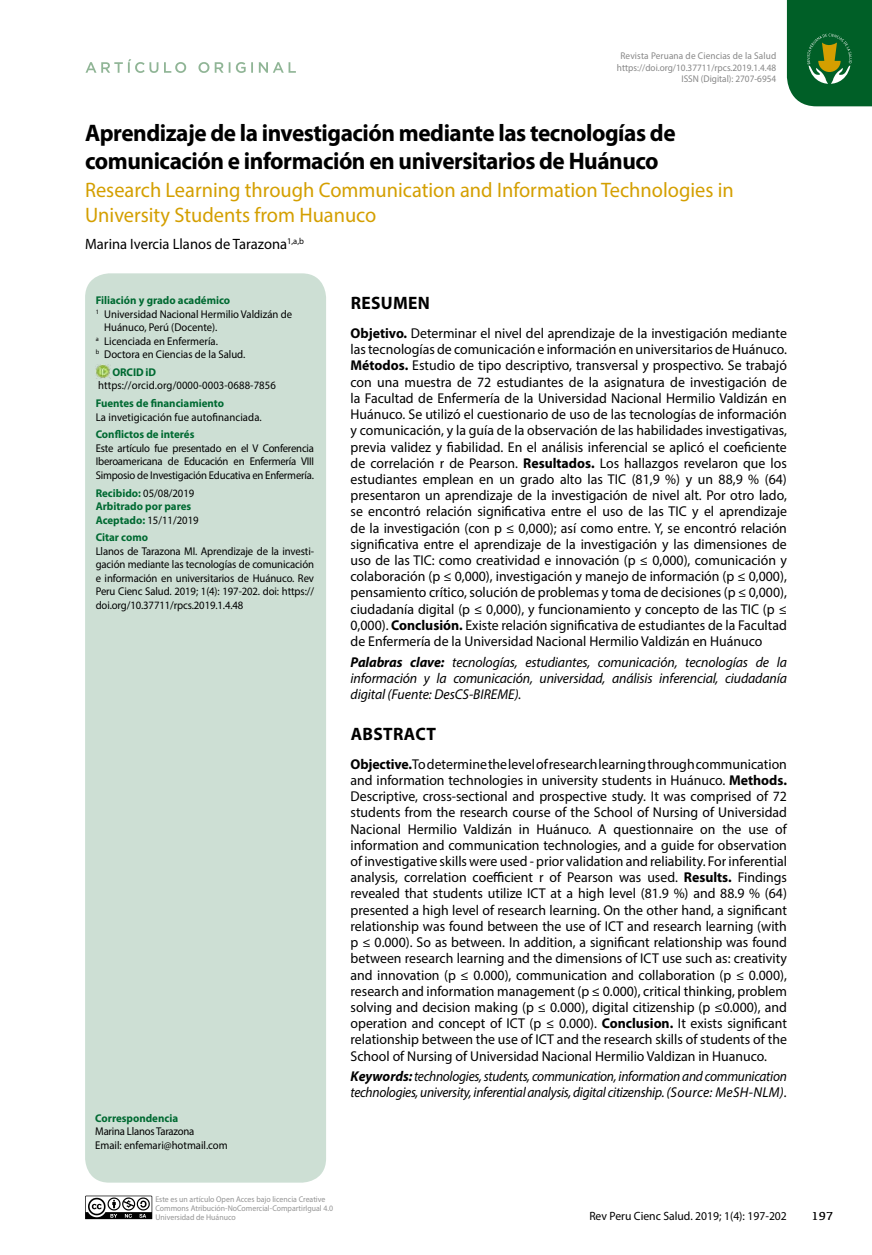
<style>
.page{position:relative;width:872px;height:1255px;background:#fff}
.page>*{position:absolute;margin:0;border:0;box-sizing:border-box;transform-origin:0 0}
.t1{font:700 24px/27.6px "Myriad Pro";letter-spacing:-.02em;color:#000}
.t2{font:21px/24.2px "Myriad Pro";color:#d49f00}
.t3{font:700 18px "Myriad Pro";letter-spacing:.02em;color:#000}
.t4{font:15px "Myriad Pro";color:#000}
.t5{font:14.25px/16.2px "Myriad Pro";color:#000;text-align:justify}
.t6{font:italic 14.25px/16.2px "Myriad Pro";letter-spacing:-.02em;color:#000;text-align:justify}
.t7{font:italic 14.25px/16.2px "Myriad Pro";letter-spacing:-.02em;color:#000;scale:.94 1}
.t8{font:12px "Myriad Pro";color:#000}
.t9{font:12px "Kefa";color:#000}
.t10{font:11.25px/13.5px "Myriad Pro";color:#000;text-align:justify;scale:.95 1}
.t11{font:700 11.25px/13.5px "Myriad Pro";color:#006a32}
.t12{font:9.75px/11.2px "Myriad Pro";color:#878787;text-align:right;scale:.95 1}
.t13{font:8.25px/9px "Myriad Pro";color:#949494;scale:.95 1}
.s1{font-weight:400;color:#000}
.s2{font-weight:700}
</style>
<div class="page">
<svg style="left:85px;top:59px;width:211px;height:14px"></svg>
<svg style="left:787px;top:0;width:85px;height:106px;background:#166930"></svg>
<svg style="left:85px;top:1195px;width:67px;height:24px"></svg>
<div style="left:85px;top:273px;width:241px;height:909px;background:#cddfd4;border-radius:24px"></div>
<img style="left:96px;top:364px;width:14px;height:15px">
<p class="t12" style="left:617px;top:50px;width:169px">Revista Peruana de Ciencias de la Salud https://doi.org/10.37711/rpcs.2019.1.4.48<br>ISSN (Digital): 2707-6954</p>
<h1 class="t1" style="left:85px;top:119px;width:592px">Aprendizaje de la investigación mediante las tecnologías de comunicación e información en universitarios de Huánuco</h1>
<h2 class="t2" style="left:85px;top:178px;width:650px">Research Learning through Communication and Information Technologies in<br>University Students from Huanuco</h2>
<p class="t4" style="left:85px;top:235px;width:220px">Marina Ivercia Llanos de Tarazona<sup>1,a,b</sup></p>
<p class="t11" style="left:96px;top:293px;width:136px">Filiación y grado académico</p>
<p class="t10" style="left:96px;top:307px;width:208px"><sup>1</sup> Universidad Nacional Hermilio Valdizán de</p>
<p class="t10" style="left:104px;top:320px;width:121px">Huánuco, Perú (Docente).</p>
<p class="t10" style="left:96px;top:334px;width:130px"><sup>a</sup> Licenciada en Enfermería.</p>
<p class="t10" style="left:96px;top:347px;width:159px"><sup>b</sup> Doctora en Ciencias de la Salud.</p>
<p class="t11" style="left:113px;top:365px;width:45px">ORCID iD</p>
<p class="t10" style="left:98px;top:378px;width:189px">https://orcid.org/0000-0003-0688-7856</p>
<p class="t11" style="left:96px;top:396px;width:130px">Fuentes de financiamiento</p>
<p class="t10" style="left:96px;top:410px;width:176px">La invetigicación fue autofinanciada.</p>
<p class="t11" style="left:96px;top:427px;width:100px">Conflictos de interés</p>
<p class="t10" style="left:96px;top:441px;width:231px">Este artículo fue presentado en el V Conferencia Iberoamericana de Educación en Enfermería VIII Simposio de Investigación Educativa en Enfermería.</p>
<p class="t11" style="left:96px;top:485px;width:104px">Recibido: <span class="s1">05/08/2019<br></span>Arbitrado por pares<br>Aceptado: <span class="s1">15/11/2019</span></p>
<p class="t11" style="left:96px;top:530px;width:54px">Citar como</p>
<p class="t10" style="left:96px;top:544px;width:231px">Llanos de Tarazona MI. Aprendizaje de la investi&shy;gación mediante las tecnologías de comunicación e información en universitarios de Huánuco. Rev Peru Cienc Salud. 2019; 1(4): 197-202. doi: https:// doi.org/10.37711/rpcs.2019.1.4.48</p>
<p class="t11" style="left:95px;top:1110px;width:84px">Correspondencia</p>
<p class="t10" style="left:95px;top:1124px;width:141px">Marina Llanos Tarazona<br>Email: enfemari@hotmail.com</p>
<p class="t3" style="left:351px;top:291px;width:81px">RESUMEN</p>
<p class="t5" style="left:350px;top:325px;width:438px"><span class="s2">Objetivo.</span> Determinar el nivel del aprendizaje de la investigación mediante las tecnologías de comunicación e información en universitarios de Huánuco.<br><span class="s2">Métodos.</span> Estudio de tipo descriptivo, transversal y prospectivo. Se trabajó con una muestra de 72 estudiantes de la asignatura de investigación de la Facultad de Enfermería de la Universidad Nacional Hermilio Valdizán en Huánuco. Se utilizó el cuestionario de uso de las tecnologías de información y comunicación, y la guía de la observación de las habilidades investigativas, previa validez y fiabilidad. En el análisis inferencial se aplicó el coeficiente de correlación r de Pearson. <span class="s2">Resultados.</span> Los hallazgos revelaron que los estudiantes emplean en un grado alto las TIC (81,9 %) y un 88,9 % (64) presentaron un aprendizaje de la investigación de nivel alt. Por otro lado, se encontró relación significativa entre el uso de las TIC y el aprendizaje de la investigación (con p ≤ 0,000); así como entre. Y, se encontró relación significativa entre el aprendizaje de la investigación y las dimensiones de uso de las TIC: como creatividad e innovación (p ≤ 0,000), comunicación y colaboración (p ≤ 0,000), investigación y manejo de información (p ≤ 0,000), pensamiento crítico, solución de problemas y toma de decisiones (p ≤ 0,000), ciudadanía digital (p ≤ 0,000), y funcionamiento y concepto de las TIC (p ≤ 0,000). <span class="s2">Conclusión.</span> Existe relación significativa de estudiantes de la Facultad de Enfermería de la Universidad Nacional Hermilio Valdizán en Huánuco</p>
<p class="t6" style="left:350px;top:653px;width:438px"><span class="s2">Palabras clave:</span> tecnologías, estudiantes, comunicación, tecnologías de la información y la comunicación, universidad, análisis inferencial, ciudadanía digital (Fuente: DesCS-BIREME).</p>
<p class="t3" style="left:351px;top:722px;width:87px">ABSTRACT</p>
<p class="t5" style="left:350px;top:755px;width:438px"><span class="s2">Objective.</span> To determine the level of research learning through communication and information technologies in university students in Huánuco. <span class="s2">Methods.<br></span>Descriptive, cross-sectional and prospective study. It was comprised of 72 students from the research course of the School of Nursing of Universidad Nacional Hermilio Valdizán in Huánuco. A questionnaire on the use of information and communication technologies, and a guide for observation of investigative skills were used - prior validation and reliability. For inferential analysis, correlation coefficient r of Pearson was used. <span class="s2">Results.</span> Findings revealed that students utilize ICT at a high level (81.9 %) and 88.9 % (64) presented a high level of research learning. On the other hand, a significant relationship was found between the use of ICT and research learning (with p ≤ 0.000). So as between. In addition, a significant relationship was found between research learning and the dimensions of ICT use such as: creativity and innovation (p ≤ 0.000), communication and collaboration (p ≤ 0.000), research and information management (p ≤ 0.000), critical thinking, problem solving and decision making (p ≤ 0.000), digital citizenship (p ≤0.000), and operation and concept of ICT (p ≤ 0.000). <span class="s2">Conclusion.</span> It exists significant relationship between the use of ICT and the research skills of students of the School of Nursing of Universidad Nacional Hermilio Valdizan in Huanuco.</p>
<p class="t7" style="left:350px;top:1067px;width:466px"><span class="s2">Keywords:</span>technologies, students, communication, information and communication technologies, university, inferential analysis, digital citizenship. (Source: MeSH-NLM).</p>
<p class="t13" style="left:155px;top:1194px;width:188px">Este es un artículo Open Acces bajo licencia Creative<br>Commons Atribución-NoComercial-CompartirIgual 4.0<br>Universidad de Huánuco</p>
<p class="t8" style="left:589px;top:1208px;width:199px">Rev Peru Cienc Salud. 2019; 1(4): 197-202</p>
<p class="t9" style="left:811px;top:1208px;width:23px">197</p>
</div>
